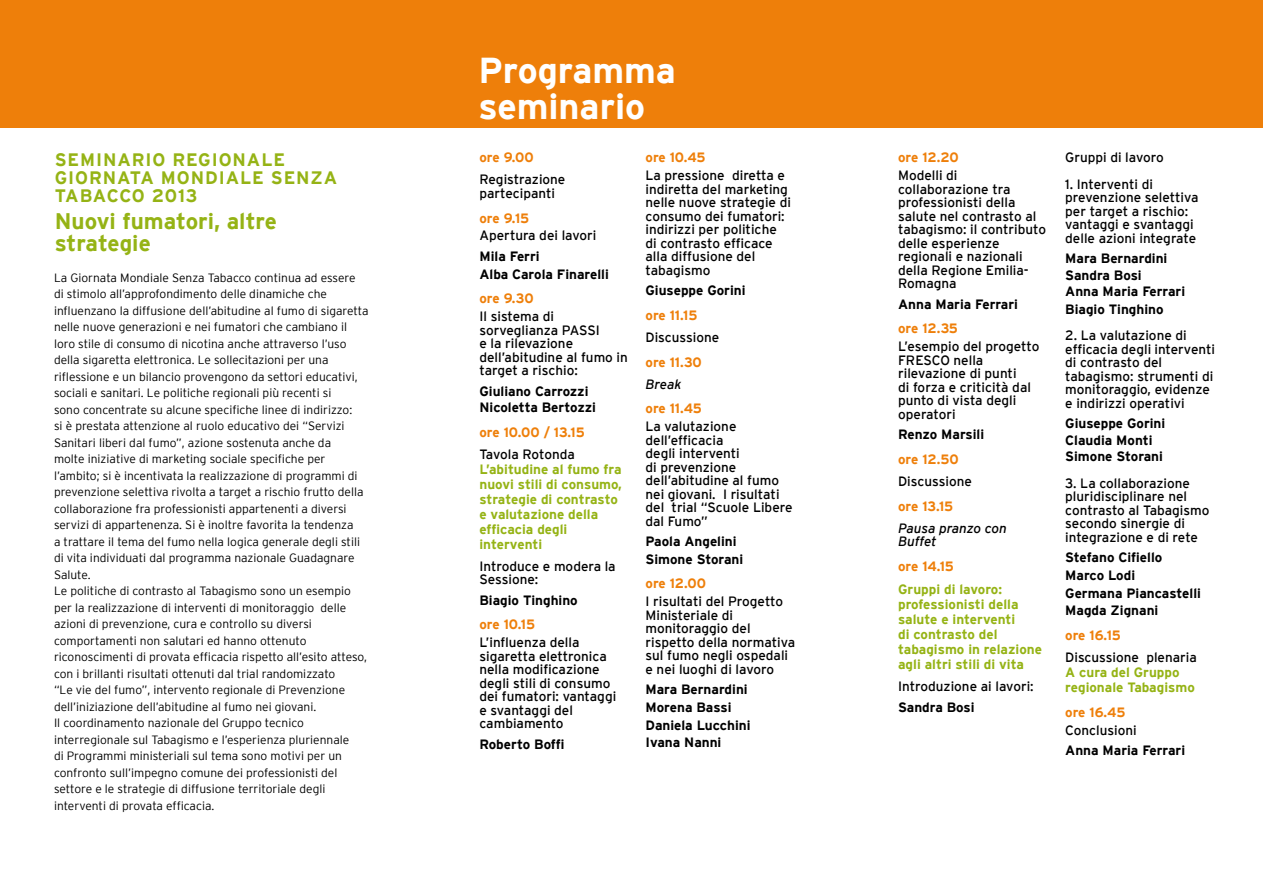
<style>
.page{position:relative;width:1263px;height:893px;background:#fff}
.page>*{position:absolute;margin:0;border:0;box-sizing:border-box;transform-origin:0 0}
.t1{font:700 36px/36px "Interstate";letter-spacing:-.005em;color:#fff}
.t2{font:700 22.5px/22.5px "Interstate";color:#95b315}
.t3{font:700 18px/18px "Interstate";letter-spacing:.05em;color:#95b315}
.t4{font:13.5px/13.5px "Interstate";color:#000}
.t5{font:700 13.5px/17.7px "Interstate";color:#000}
.t6{font:700 13.5px/15px "Interstate";color:#95b315}
.t7{font:700 13.5px "Interstate";color:#ee7f0a}
.t8{font:13.5px/13.5px "Interstate";letter-spacing:-.02em;color:#000}
.t9{font:italic 13.5px/13.5px "Interstate";color:#000}
.t10{font:300 12px/16.5px "Interstate";color:#000}
</style>
<div class="page">
<div style="left:0;top:0;width:1263px;height:127px;background:#ee7f0a"></div>
<h3 class="t3" style="left:55px;top:151px;width:284px">Seminario regionale<br>Giornata Mon diale Senza<br>Tabacco 2013</h3>
<h2 class="t2" style="left:55px;top:210px;width:224px">Nuovi fumatori, altre strategie</h2>
<p class="t10" style="left:54px;top:269px;width:316px">La Giornata Mondiale Senza Tabacco continua ad essere<br>di stimolo all’approfondimento delle dinamiche che influenzano la diffusione dell’abitudine al fumo di sigaretta nelle nuove generazioni e nei fumatori che cambiano il loro stile di consumo di nicotina anche attraverso l’uso della sigaretta elettronica. Le sollecitazioni per una riflessione e un bilancio provengono da settori educativi, sociali e sanitari. Le politiche regionali più recenti si<br>sono concentrate su alcune specifiche linee di indirizzo:<br>si è prestata attenzione al ruolo educativo dei “Servizi Sanitari liberi dal fumo”, azione sostenuta anche da<br>molte iniziative di marketing sociale specifiche per l’ambito; si è incentivata la realizzazione di programmi di prevenzione selettiva rivolta a target a rischio frutto della collaborazione fra professionisti appartenenti a diversi servizi di appartenenza. Si è inoltre favorita la tendenza<br>a trattare il tema del fumo nella logica generale degli stili di vita individuati dal programma nazionale Guadagnare Salute.<br>Le politiche di contrasto al Tabagismo sono un esempio per la realizzazione di interventi di monitoraggio delle azioni di prevenzione, cura e controllo su diversi comportamenti non salutari ed hanno ottenuto riconoscimenti di provata efficacia rispetto all’esito atteso, con i brillanti risultati ottenuti dal trial randomizzato<br>“Le vie del fumo”, intervento regionale di Prevenzione dell’iniziazione dell’abitudine al fumo nei giovani.<br>Il coordinamento nazionale del Gruppo tecnico interregionale sul Tabagismo e l’esperienza pluriennale<br>di Programmi ministeriali sul tema sono motivi per un confronto sull’impegno comune dei professionisti del settore e le strategie di diffusione territoriale degli interventi di provata efficacia.</p>
<h1 class="t1" style="left:478px;top:52px;width:199px">Programma seminario</h1>
<p class="t7" style="left:479px;top:150px;width:56px">ore 9.00</p>
<p class="t4" style="left:479px;top:173px;width:87px">Registrazione partecipanti</p>
<p class="t7" style="left:479px;top:210px;width:51px">ore 9.15</p>
<p class="t4" style="left:479px;top:229px;width:119px">Apertura dei lavori</p>
<p class="t5" style="left:479px;top:247px;width:131px">M ila Ferri<br>Alba Carola Finarelli</p>
<p class="t7" style="left:479px;top:291px;width:56px">ore 9.30</p>
<p class="t4" style="left:479px;top:309px;width:150px">I l sistema di sorveglianza PASSI<br>e la rilevazione dell’abitudine al fumo in target a rischio:</p>
<p class="t5" style="left:479px;top:382px;width:118px;line-height:16.5px">Giuliano Carrozzi<br>Nicoletta Bertozzi</p>
<p class="t7" style="left:479px;top:424px;width:107px">ore 10.00 / 13.15</p>
<p class="t4" style="left:479px;top:447px;width:97px">Tavola Rotonda</p>
<p class="t6" style="left:479px;top:461px;width:144px">L’abitudine al fumo fra nuovi stili di consumo, strategie di contrasto e valutazione della efficacia degli interventi</p>
<p class="t4" style="left:479px;top:559px;width:138px">I ntroduce e modera la<br>Sessione:</p>
<p class="t5" style="left:479px;top:591px;width:100px">Biagio Tinghino</p>
<p class="t7" style="left:479px;top:617px;width:57px">ore 10.15</p>
<p class="t4" style="left:479px;top:636px;width:138px">L’influenza della sigaretta elettronica nella modificazione degli stili di consumo dei fumatori: vantaggi e svantaggi del cambiamento</p>
<p class="t5" style="left:479px;top:735px;width:86px">Roberto Boffi</p>
<p class="t7" style="left:645px;top:150px;width:62px">ore 10.45</p>
<p class="t4" style="left:645px;top:169px;width:147px">La pressione diretta e indiretta del marketing nelle nuove strategie di consumo dei fumatori: indirizzi per politiche di contrasto efficace alla diffusione del tabagismo</p>
<p class="t5" style="left:645px;top:281px;width:102px">Giuseppe Gorini</p>
<p class="t7" style="left:645px;top:308px;width:53px">ore 11.15</p>
<p class="t4" style="left:645px;top:330px;width:75px">Discussione</p>
<p class="t7" style="left:645px;top:354px;width:58px">ore 11.30</p>
<p class="t9" style="left:645px;top:377px;width:38px">Break</p>
<p class="t7" style="left:645px;top:401px;width:58px">ore 11.45</p>
<p class="t4" style="left:645px;top:419px;width:149px">La valutazione dell’efficacia<br>degli interventi<br>di prevenzione dell’abitudine al fumo nei giovani. I risultati del trial “Scuole Libere dal Fumo”</p>
<p class="t5" style="left:645px;top:532px;width:99px">Paola Angelini<br>Simone Storani</p>
<p class="t7" style="left:645px;top:576px;width:62px">ore 12.00</p>
<p class="t4" style="left:645px;top:595px;width:151px">I risultati del Progetto<br>Ministeriale di monitoraggio del rispetto della normativa sul fumo negli ospedali e nei luoghi di lavoro</p>
<p class="t5" style="left:645px;top:680px;width:107px">Mara Bernardini<br>Morena Bassi<br>Daniela Lucchini<br>Ivana Nanni</p>
<p class="t7" style="left:898px;top:150px;width:62px">ore 12.20</p>
<p class="t4" style="left:898px;top:169px;width:149px">Modelli di collaborazione tra professionisti della salute nel contrasto al tabagismo: il contributo delle esperienze regionali e nazionali della Regione Emilia-<br>Romagna</p>
<p class="t5" style="left:898px;top:295px;width:121px">Anna Maria Ferrari</p>
<p class="t7" style="left:898px;top:321px;width:61px">ore 12.35</p>
<p class="t4" style="left:898px;top:340px;width:143px">L’esempio del progetto<br>FRESCO nella rilevazione di punti<br>di forza e criticità dal punto di vista degli operatori</p>
<p class="t5" style="left:898px;top:425px;width:88px">Renzo Marsili</p>
<p class="t7" style="left:898px;top:451px;width:62px">ore 12.50</p>
<p class="t4" style="left:898px;top:474px;width:75px">Discussione</p>
<p class="t7" style="left:898px;top:498px;width:57px">ore 13.15</p>
<p class="t9" style="left:898px;top:521px;width:110px">Pausa pranzo con<br>Buffet</p>
<p class="t7" style="left:898px;top:558px;width:57px">ore 14.15</p>
<p class="t6" style="left:898px;top:582px;width:145px">Gruppi di lavoro: professionisti della salute e interventi<br>di contrasto del tabagismo in relazione agli altri stili di vita</p>
<p class="t4" style="left:898px;top:680px;width:137px">I ntroduzione ai lavori:</p>
<p class="t5" style="left:898px;top:698px;width:78px">Sandra Bosi</p>
<p class="t4" style="left:1065px;top:151px;width:100px">Gruppi di lavoro</p>
<p class="t8" style="left:1065px;top:177px;width:135px">1. I nterventi di prevenzione selettiva per target a rischio: vantaggi e svantaggi delle azioni integrate</p>
<p class="t5" style="left:1065px;top:250px;width:121px;line-height:16.4px">Mara Bernardini<br>Sandra Bosi<br>Anna Maria Ferrari</p>
<p class="t5" style="left:1065px;top:300px;width:100px">Biagio Tinghino</p>
<p class="t4" style="left:1065px;top:329px;width:151px">2. La valutazione di efficacia degli interventi di contrasto del tabagismo: strumenti di monitoraggio, evidenze e indirizzi operativi</p>
<p class="t5" style="left:1065px;top:415px;width:102px;line-height:16.4px">Giuseppe Gorini<br>Claudia Monti<br>Simone Storani</p>
<p class="t4" style="left:1065px;top:476px;width:146px">3. La collaborazione pluridisciplinare nel contrasto al Tabagismo secondo sinergie di integrazione e di rete</p>
<p class="t5" style="left:1065px;top:548px;width:137px">Stefano Cifiello<br>M arco Lodi<br>Germana Piancastelli<br>Magda Zignani</p>
<p class="t7" style="left:1065px;top:628px;width:57px">ore 16.15</p>
<p class="t4" style="left:1065px;top:650px;width:133px">Discussione plenaria</p>
<p class="t6" style="left:1065px;top:665px;width:131px">A cura del Gruppo regionale Tabagismo</p>
<p class="t7" style="left:1065px;top:704px;width:62px">ore 16.45</p>
<p class="t4" style="left:1065px;top:723px;width:73px">Conclusioni</p>
<p class="t5" style="left:1065px;top:741px;width:121px">Anna Maria Ferrari</p>
</div>
